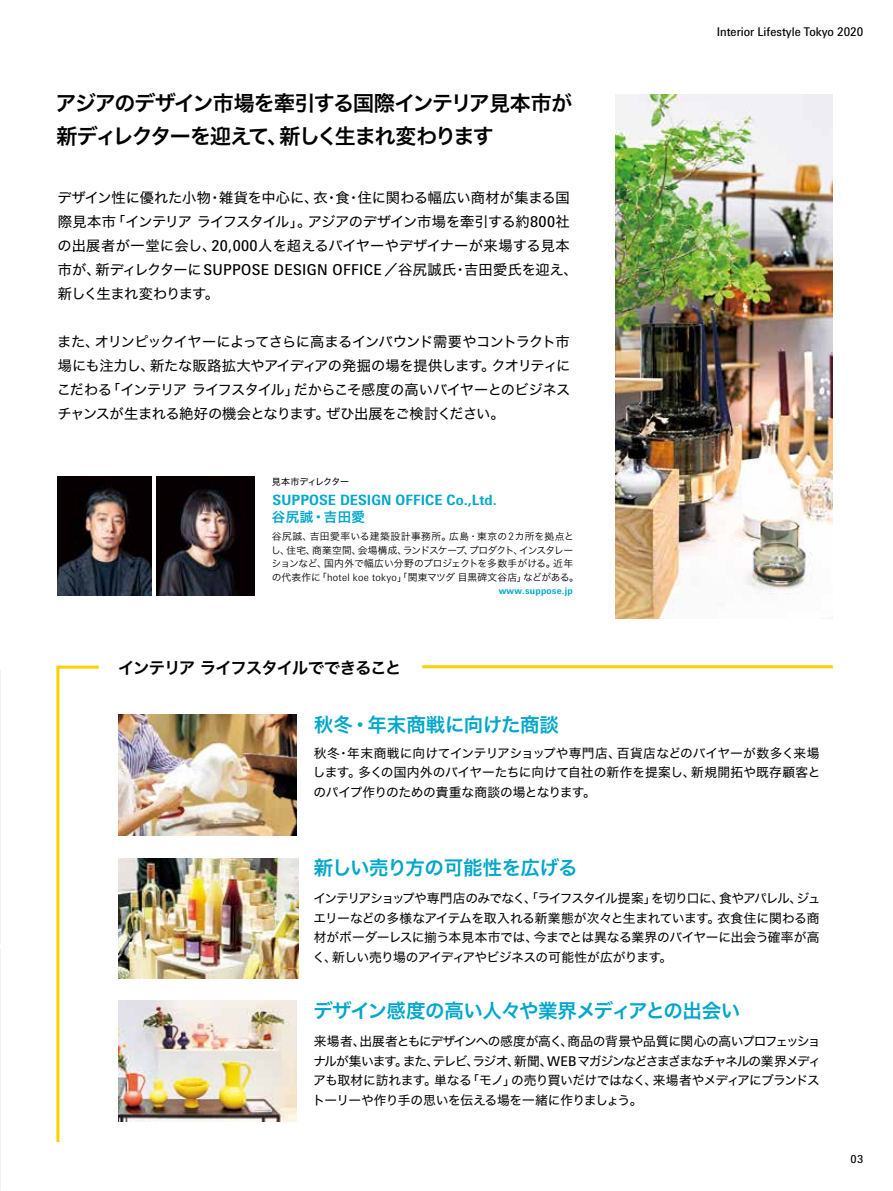
<style>
.page{position:relative;width:893px;height:1191px;background:#fff}
.page>*{position:absolute;margin:0;border:0;box-sizing:border-box;transform-origin:0 0}
.t1{font:21px/33px "Hira Kaku Pro W6";letter-spacing:-.06em;color:#000}
.t2{font:19.5px "Hira Kaku Pro W6";letter-spacing:-.025em;color:#00a7cb}
.t3{font:16.5px "Hira Kaku Pro W6";letter-spacing:-.065em;color:#000}
.t4{font:14.25px/24px "Hira Kaku Std W4";letter-spacing:-.02em;color:#000}
.t5{font:700 14.1px "Messe Univers";letter-spacing:.005em;color:#00a7cb}
.t6{font:13.5px "Hira Kaku Pro W6";letter-spacing:.025em;color:#00a7cb}
.t7{font:12.75px/19.5px "Hira Kaku Std W4";letter-spacing:-.03em;color:#000;text-align:justify}
.t8{font:12px "Messe Univers";color:#000}
.t9{font:10.95px "Messe Univers";color:#000}
.t10{font:9.75px/13.5px "Hira Kaku Pro W3";letter-spacing:.005em;color:#000}
.t11{font:700 9.15px "Messe Univers";letter-spacing:.025em;color:#00a7cb}
.t12{font:9px "Hira Kaku Std W4";letter-spacing:-.065em;color:#000}
.s1{font-family:"Messe Univers";font-size:15px}
.s2{font-family:"Messe Univers";font-weight:300;font-size:10.2px}
.s3{font-family:"Messe Univers";font-size:13.35px}
</style>
<div class="page">
<img style="left:0;top:669px;width:1px;height:275px">
<img style="left:0;top:948px;width:1px;height:243px">
<img style="left:58px;top:477px;width:93px;height:118px">
<img style="left:156px;top:477px;width:98px;height:118px">
<img style="left:119px;top:714px;width:178px;height:121px">
<img style="left:119px;top:858px;width:179px;height:121px">
<img style="left:119px;top:1001px;width:178px;height:120px">
<hr style="left:422px;top:665px;width:411px;height:3px;background:#fdd000">
<svg style="left:56px;top:665px;width:43px;height:478px"></svg>
<img style="left:615px;top:95px;width:218px;height:524px">
<h1 class="t1" style="left:56px;top:85px;width:518px">アジアのデザイン市場を牽引する国際インテリア見本市が新ディレクターを迎えて、新しく生まれ変わります</h1>
<p class="t4" style="left:57px;top:186px;width:522px">デザイン性に優れた小物・雑貨を中心に、衣・食・住に関わる幅広い商材が集まる国際見本市「インテリアライフスタイル」。アジアのデザイン市場を牽引する約<span class="s1">800</span>社の出展者が一堂に会し、<span class="s1">20,000</span>人を超えるバイヤーやデザイナーが来場する見本市が、新ディレクターに<span class="s1">SUPPOSE DESIGN OFFICE</span>／谷尻誠氏・吉田愛氏を迎え、新しく生まれ変わります。</p>
<p class="t4" style="left:57px;top:330px;width:515px;text-align:justify">また、オリンピックイヤーによってさらに高まるインバウンド需要やコントラクト市場にも注力し、新たな販路拡大やアイディアの発掘の場を提供します。クオリティにこだわる「インテリアライフスタイル」だからこそ感度の高いバイヤーとのビジネスチャンスが生まれる絶好の機会となります。ぜひ出展をご検討ください。</p>
<p class="t12" style="left:272px;top:474px;width:79px">見本市ディレクター</p>
<p class="t5" style="left:273px;top:491px;width:226px">SUPPOSE DESIGN OFFICE Co.,Ltd.</p>
<p class="t6" style="left:272px;top:504px;width:95px">谷尻誠･吉田愛</p>
<p class="t10" style="left:271px;top:529px;width:309px">谷尻誠、吉田愛率いる建築設計事務所。広島･東京の<span class="s2">2</span>カ所を拠点とし、住宅、商業空間、会場構成、ランドスケープ、プロダクト、インスタレーションなど、国内外で幅広い分野のプロジェクトを多数手がける。近年の代表作に「<span class="s2">hotel koe tokyo</span>」「関東マツダ目黒碑文谷店」などがある。</p>
<p class="t11" style="left:499px;top:585px;width:76px">www.suppose.jp</p>
<p class="t3" style="left:118px;top:652px;width:285px">インテリアライフスタイルでできること</p>
<h2 class="t2" style="left:314px;top:707px;width:247px">秋冬・年末商戦に向けた商談</h2>
<p class="t8" style="left:717px;top:24px;width:148px">Interior Lifestyle Tokyo 2020</p>
<p class="t7" style="left:313px;top:743px;width:509px">秋冬・年末商戦に向けてインテリアショップや専門店、百貨店などのバイヤーが数多く来場します。多くの国内外のバイヤーたちに向けて自社の新作を提案し、新規開拓や既存顧客とのパイプ作りのための貴重な商談の場となります。</p>
<h2 class="t2" style="left:314px;top:850px;width:265px">新しい売り方の可能性を広げる</h2>
<p class="t7" style="left:313px;top:889px;width:509px">インテリアショップや専門店のみでなく、「ライフスタイル提案」を切り口に、食やアパレル、ジュエリーなどの多様なアイテムを取入れる新業態が次々と生まれています。衣食住に関わる商材がボーダーレスに揃う本見本市では、今までとは異なる業界のバイヤーに出会う確率が高く、新しい売り場のアイディアやビジネスの可能性が広がります。</p>
<h2 class="t2" style="left:313px;top:993px;width:428px">デザイン感度の高い人々や業界メディアとの出会い</h2>
<p class="t7" style="left:313px;top:1031px;width:510px">来場者、出展者ともにデザインへの感度が高く、商品の背景や品質に関心の高いプロフェッショナルが集います。また、テレビ、ラジオ、新聞、<span class="s3">WEB</span> マガジンなどさまざまなチャネルの業界メディアも取材に訪れます。単なる「モノ」の売り買いだけではなく、来場者やメディアにブランドストーリーや作り手の思いを伝える場を一緒に作りましょう。</p>
<p class="t9" style="left:851px;top:1152px;width:14px">03</p>
</div>
